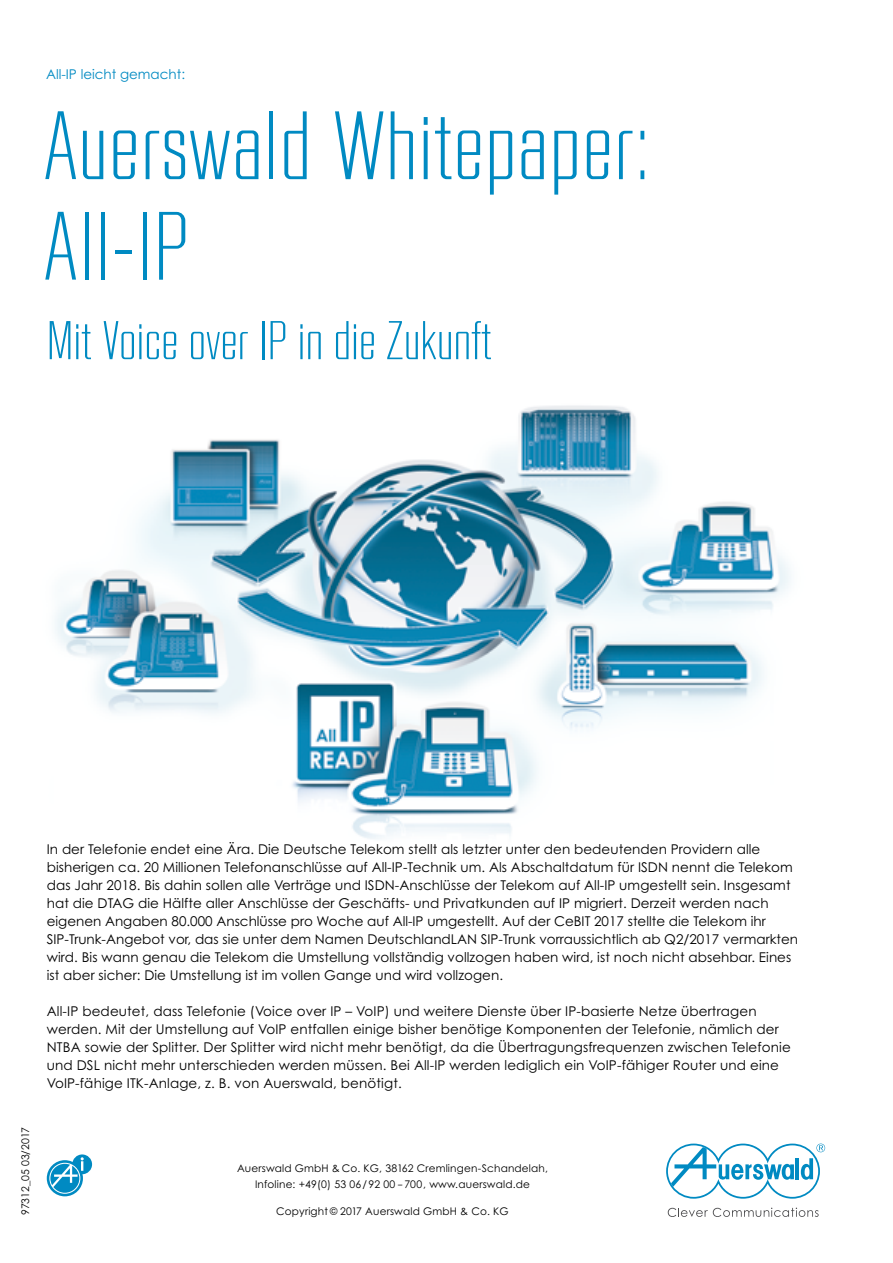
<style>
.page{position:relative;width:893px;height:1263px;background:#fff}
.page>*{position:absolute;margin:0;border:0;box-sizing:border-box;transform-origin:0 0}
.t1{font:300 96px/100.5px "RB No 2";letter-spacing:.015em;color:#008ac2}
.t2{font:300 54px "RB No 2";color:#008ac2}
.t3{font:13.5px/18px "Century Gothic Pro";letter-spacing:.005em;color:#000}
.t4{font:13.5px "Century Gothic Pro";color:#008ac2}
.t5{font:10.5px/16.5px "Century Gothic Pro";letter-spacing:.015em;color:#000;text-align:center}
</style>
<div class="page">
<img style="left:55px;top:405px;width:736px;height:434px">
<div style="left:72px;top:1154px;width:20px;height:20px;background:#008ac2;border-radius:50%"></div>
<div style="left:47px;top:1160px;width:36px;height:36px;background:#008ac2;border-radius:50%"></div>
<svg style="left:49px;top:1157px;width:35px;height:37px"></svg>
<svg style="left:668px;top:1207px;width:151px;height:10px"></svg>
<svg style="left:666px;top:1143px;width:159px;height:56px"></svg>
<p class="t4" style="left:46px;top:66px;width:141px">All-IP leicht gemacht:</p>
<h1 class="t1" style="left:43px;top:96px;width:611px">Auerswald Whitepaper:<br>All-IP</h1>
<h2 class="t2" style="left:47px;top:311px;width:446px">Mit Voice over IP in die Zukunft</h2>
<p class="t5" style="left:17px;top:1215px;width:90px;rotate:-90deg">97312_05 03/2017</p>
<p class="t3" style="left:47px;top:840px;width:753px">In der Telefonie endet eine Ära. Die Deutsche Telekom stellt als letzter unter den bedeutenden Providern alle bisherigen ca. 20 Millionen Telefonanschlüsse auf All-IP-Technik um. Als Abschaltdatum für ISDN nennt die Telekom das Jahr 2018. Bis dahin sollen alle Verträge und ISDN-Anschlüsse der Telekom auf All-IP umgestellt sein. Insgesamt hat die DTAG die Hälfte aller Anschlüsse der Geschäfts- und Privatkunden auf IP migriert. Derzeit werden nach eigenen Angaben 80.000 Anschlüsse pro Woche auf All-IP umgestellt. Auf der CeBIT 2017 stellte die Telekom ihr SIP-Trunk-Angebot vor, das sie unter dem Namen DeutschlandLAN SIP-Trunk vorraussichtlich ab Q2/2017 vermarkten wird. Bis wann genau die Telekom die Umstellung vollständig vollzogen haben wird, ist noch nicht absehbar. Eines ist aber sicher: Die Umstellung ist im vollen Gange und wird vollzogen.</p>
<p class="t3" style="left:47px;top:1002px;width:746px">All-IP bedeutet, dass Telefonie (Voice over IP – VoIP) und weitere Dienste über IP-basierte Netze übertragen werden. Mit der Umstellung auf VoIP entfallen einige bisher benötige Komponenten der Telefonie, nämlich der NTBA sowie der Splitter. Der Splitter wird nicht mehr benötigt, da die Übertragungsfrequenzen zwischen Telefonie und DSL nicht mehr unterschieden werden müssen. Bei All-IP werden lediglich ein VoIP-fähiger Router und eine VoIP-fähige ITK-Anlage, z. B. von Auerswald, benötigt.</p>
<p class="t5" style="left:237px;top:1160px;width:312px">Auerswald GmbH &amp; Co. KG, 38162 Cremlingen-Schandelah,<br>Infoline: +49(0) 53 06/92 00 – 700, www.auerswald.de</p>
<p class="t5" style="left:276px;top:1203px;width:234px">Copyright © 2017 Auerswald GmbH &amp; Co. KG</p>
</div>
